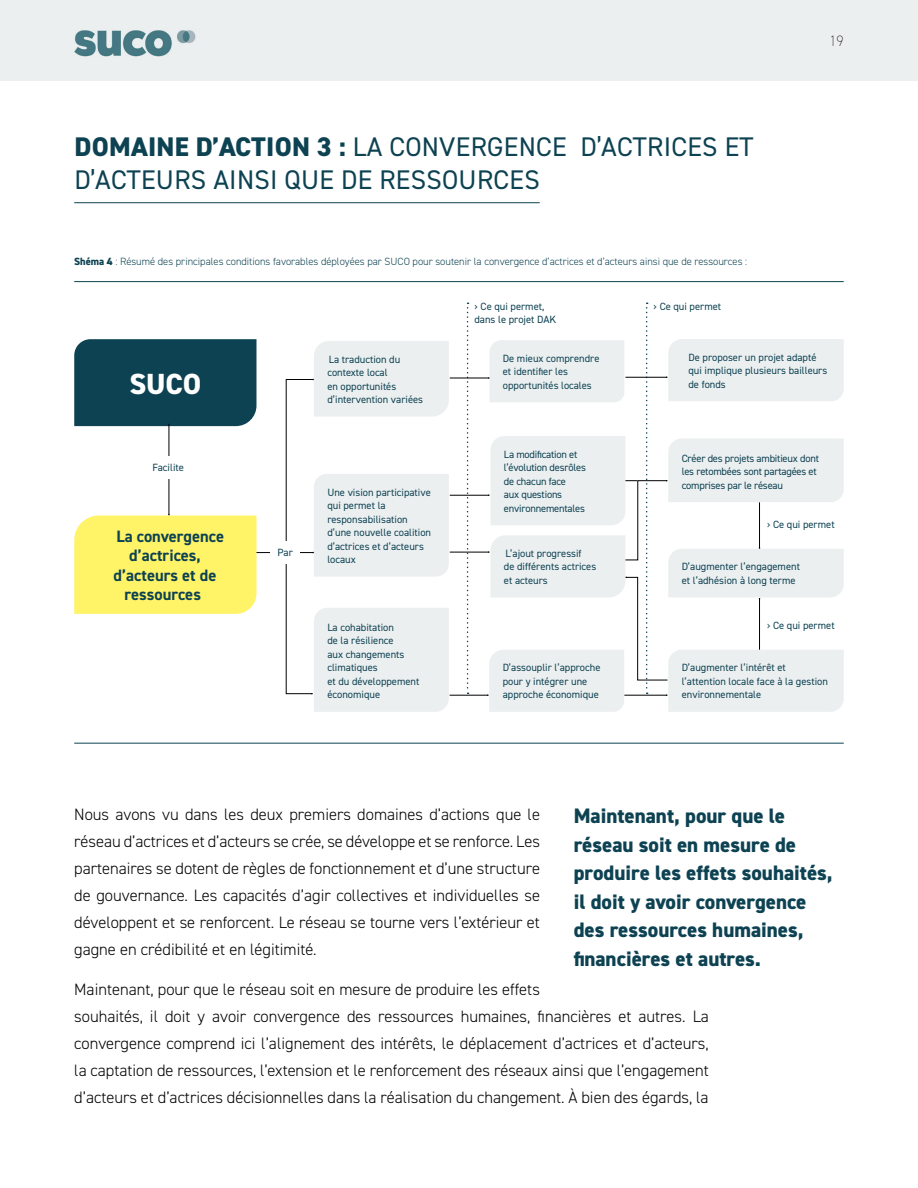
<style>
.page{position:relative;width:918px;height:1188px;background:#fff}
.page>*{position:absolute;margin:0;border:0;box-sizing:border-box;transform-origin:0 0}
.t1{font:800 29.25px "DIN2014";color:#fff}
.t2{font:27px/33px "DIN2014";letter-spacing:.01em;color:#0d4252}
.t3{font:800 21px/28.5px "DIN2014";color:#0d4252}
.t4{font:300 16.5px/27px "DIN2014";color:#000;text-align:justify}
.t5{font:700 16.5px "DIN2014";color:#0d4252}
.t6{font:200 15px "DIN2014";color:#000}
.t7{font:10.5px/13.5px "DIN2014";color:#0d4252}
.t8{font:10.5px/13.5px "DIN2014";letter-spacing:-.02em;color:#0d4252}
.t9{font:300 10.5px "DIN2014";color:#0d4252}
.s1{font-weight:800}
</style>
<div class="page">
<div style="left:0;top:0;width:918px;height:81px;background:#eceff0"></div>
<img style="left:74px;top:30px;width:122px;height:27px">
<hr style="left:74px;top:202px;width:466px;height:1px;background:#0d4252">
<hr style="left:74px;top:281px;width:770px;height:1px;background:#0d4252">
<hr style="left:74px;top:743px;width:770px;height:1px;background:#0d4252">
<div style="left:74px;top:339px;width:182px;height:87px;background:#0d4252"></div>
<hr style="left:169px;top:424px;width:1px;height:91px;background:#000">
<div style="left:74px;top:514px;width:182px;height:100px;background:#fff367"></div>
<svg style="left:467px;top:303px;width:2px;height:391px"></svg>
<hr style="left:256px;top:552px;width:57px;height:1px;background:#000">
<svg style="left:286px;top:341px;width:163px;height:371px"></svg>
<div style="left:270px;top:541px;width:30px;height:23px;background:#fff"></div>
<hr style="left:450px;top:378px;width:39px;height:1px;background:#000">
<hr style="left:450px;top:495px;width:39px;height:1px;background:#000">
<hr style="left:450px;top:552px;width:39px;height:1px;background:#000">
<hr style="left:450px;top:695px;width:38px;height:1px;background:#000">
<div style="left:111px;top:456px;width:115px;height:23px;background:#fff"></div>
<svg style="left:487px;top:303px;width:357px;height:409px"></svg>
<h2 class="t2" style="left:74px;top:130px;width:681px"><span class="s1">DOMAINE D’ACTION 3 :</span> LA CONVERGENCE D’ACTRICES ET<br>D’ACTEURS AINSI QUE DE RESSOURCES</h2>
<p class="t9" style="left:74px;top:255px;width:675px"><span class="s1">Shéma 4</span> : Résumé des principales conditions favorables déployées par SUCO pour soutenir la convergence d’actrices et d’acteurs ainsi que de ressources :</p>
<p class="t7" style="left:475px;top:299px;width:83px">› Ce qui permet, dans le projet DAK</p>
<p class="t7" style="left:654px;top:299px;width:69px">› Ce qui permet</p>
<p class="t6" style="left:829px;top:32px;width:16px">19</p>
<h1 class="t1" style="left:129px;top:365px;width:74px">SUCO</h1>
<p class="t7" style="left:152px;top:460px;width:33px">Facilite</p>
<p class="t5" style="left:116px;top:525px;width:109px">La convergence</p>
<p class="t5" style="left:129px;top:545px;width:73px">d’actrices,</p>
<p class="t5" style="left:114px;top:564px;width:104px">d’acteurs et de</p>
<p class="t5" style="left:125px;top:584px;width:78px">ressources</p>
<p class="t7" style="left:278px;top:545px;width:17px">Par</p>
<p class="t7" style="left:327px;top:352px;width:97px">La traduction du contexte local<br>en opportunités d’intervention variées</p>
<p class="t7" style="left:327px;top:485px;width:105px">Une vision participative qui permet la responsabilisation d’une nouvelle coalition d’actrices et d’acteurs locaux</p>
<p class="t7" style="left:327px;top:620px;width:94px">La cohabitation<br>de la résilience<br>aux changements climatiques<br>et du développement économique</p>
<p class="t7" style="left:503px;top:351px;width:98px">De mieux comprendre et identifier les opportunités locales</p>
<p class="t8" style="left:504px;top:447px;width:83px">La modification et l’évolution desrôles de chacun face<br>aux questions environnementales</p>
<p class="t7" style="left:504px;top:546px;width:94px">L’ajout progressif<br>de différents actrices et acteurs</p>
<p class="t7" style="left:503px;top:661px;width:99px">D’assouplir l’approche pour y intégrer une approche économique</p>
<p class="t7" style="left:688px;top:350px;width:140px">De proposer un projet adapté qui implique plusieurs bailleurs de fonds</p>
<p class="t8" style="left:682px;top:451px;width:139px">Créer des projets ambitieux dont les retombées sont partagées et comprises par le réseau</p>
<p class="t7" style="left:767px;top:517px;width:69px">› Ce qui permet</p>
<p class="t7" style="left:682px;top:560px;width:120px">D’augmenter l’engagement et l’adhésion à long terme</p>
<p class="t7" style="left:767px;top:619px;width:69px">› Ce qui permet</p>
<p class="t7" style="left:682px;top:661px;width:148px">D’augmenter l’intérêt et l’attention locale face à la gestion environnementale</p>
<p class="t4" style="left:74px;top:801px;width:467px">Nous avons vu dans les deux premiers domaines d’actions que le réseau d’actrices et d’acteurs se crée, se développe et se renforce. Les partenaires se dotent de règles de fonctionnement et d’une structure de gouvernance. Les capacités d’agir collectives et individuelles se développent et se renforcent. Le réseau se tourne vers l’extérieur et gagne en crédibilité et en légitimité.</p>
<p class="t4" style="left:74px;top:976px;width:636px;text-align:left">Maintenant, pour que le réseau soit en mesure de produire les effets<br>souhaités, il doit y avoir convergence des ressources humaines, financières et autres. La convergence comprend ici l’alignement des intérêts, le déplacement d’actrices et d’acteurs, la captation de ressources, l’extension et le renforcement des réseaux ainsi que l’engagement d’acteurs et d’actrices décisionnelles dans la réalisation du changement. À bien des égards, la</p>
<p class="t3" style="left:574px;top:802px;width:260px">Maintenant, pour que le réseau soit en mesure de produire les effets souhaités, il doit y avoir convergence des ressources humaines, financières et autres.</p>
</div>
